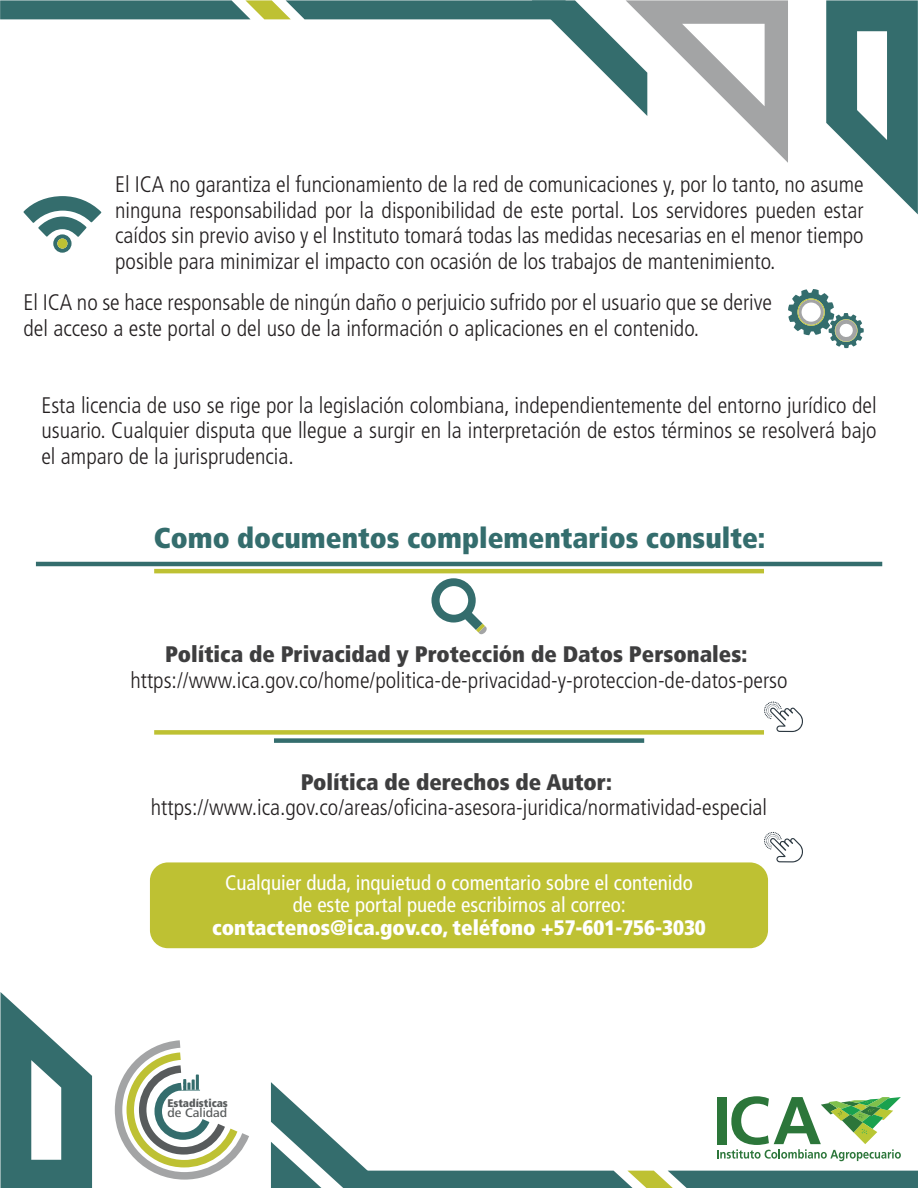
<style>
.page{position:relative;width:918px;height:1188px;background:#fff}
.page>*{position:absolute;margin:0;border:0;box-sizing:border-box;transform-origin:0 0}
.t1{font:900 condensed 28.65px "Frutiger";color:#346d6d}
.t2{font:300 condensed 22.5px/25.5px "Frutiger";color:#231f20;text-align:justify}
.t3{font:900 condensed 22.5px "Frutiger";color:#3e3e3f}
.t4{font:condensed 21px "Frutiger";color:#231f20}
.t5{font:condensed 21px/22.5px "Frutiger";color:#fff;text-align:center}
.t6{font:900 condensed 21px "Frutiger";color:#fff}
.t7{font:500 13.05px "Frutiger Next LT";color:#585b5c}
.t8{font:900 condensed 11.1px "Frutiger";color:#585b5c}
</style>
<div class="page">
<svg style="left:0;top:992px;width:92px;height:196px"></svg>
<svg style="left:114px;top:1040px;width:135px;height:140px"></svg>
<svg style="left:271px;top:1082px;width:647px;height:106px"></svg>
<div style="left:717px;top:1097px;width:10px;height:47px;background:#2c763a"></div>
<svg style="left:826px;top:0;width:92px;height:214px"></svg>
<svg style="left:0;top:0;width:788px;height:163px"></svg>
<hr style="left:36px;top:562px;width:846px;height:4px;background:#346d6d">
<hr style="left:154px;top:569px;width:610px;height:4px;background:#bec133">
<div style="left:154px;top:730px;width:610px;height:5px;background:#bec133"></div>
<div style="left:274px;top:738px;width:370px;height:5px;background:#346d6d"></div>
<svg style="left:431px;top:578px;width:56px;height:56px"></svg>
<svg style="left:23px;top:196px;width:78px;height:57px"></svg>
<div style="left:57px;top:239px;width:10px;height:10px;background:#bec133;border-radius:50%"></div>
<svg style="left:788px;top:289px;width:76px;height:59px"></svg>
<div style="left:150px;top:862px;width:618px;height:86px;background:#bec133;border-radius:18px"></div>
<svg style="left:764px;top:702px;width:39px;height:30px"></svg>
<svg style="left:764px;top:832px;width:39px;height:30px"></svg>
<p class="t2" style="left:115px;top:172px;width:750px">El ICA no garantiza el funcionamiento de la red de comunicaciones y, por lo tanto, no asume ninguna responsabilidad por la disponibilidad de este portal. Los servidores pueden estar caídos sin previo aviso y el Instituto tomará todas las medidas necesarias en el menor tiempo posible para minimizar el impacto con ocasión de los trabajos de mantenimiento.</p>
<p class="t2" style="left:24px;top:290px;width:750px">El ICA no se hace responsable de ningún daño o perjuicio sufrido por el usuario que se derive del acceso a este portal o del uso de la información o aplicaciones en el contenido.</p>
<p class="t2" style="left:41px;top:393px;width:837px">Esta licencia de uso se rige por la legislación colombiana, independientemente del entorno jurídico del usuario. Cualquier disputa que llegue a surgir en la interpretación de estos términos se resolverá bajo el amparo de la jurisprudencia.</p>
<p class="t1" style="left:154px;top:520px;width:613px">Como documentos complementarios consulte:</p>
<p class="t3" style="left:165px;top:641px;width:583px">Política de Privacidad y Protección de Datos Personales:</p>
<p class="t2" style="left:130px;top:667px;width:659px">https://www.ica.gov.co/home/politica-de-privacidad-y-proteccion-de-datos-perso</p>
<p class="t4" style="left:149px;top:668px;width:641px">https://www.ica.gov.co/home/politica-de-privacidad-y-proteccion-de-datos-perso</p>
<p class="t3" style="left:301px;top:768px;width:313px">Política de derechos de Autor:</p>
<p class="t2" style="left:151px;top:795px;width:618px">https://www.ica.gov.co/areas/oficina-asesora-juridica/normatividad-especial</p>
<p class="t4" style="left:157px;top:796px;width:602px">https://www.ica.gov.co/areas/oficina-asesora-juridica/normatividad-especial</p>
<p class="t5" style="left:225px;top:871px;width:469px">Cualquier duda, inquietud o comentario sobre el contenido de este portal puede escribirnos al correo:</p>
<p class="t6" style="left:212px;top:915px;width:495px">contactenos@ica.gov.co, teléfono +57-601-756-3030</p>
<p class="t8" style="left:168px;top:1096px;width:62px">Estadísticas</p>
<p class="t7" style="left:168px;top:1106px;width:61px">de Calidad</p>
</div>
